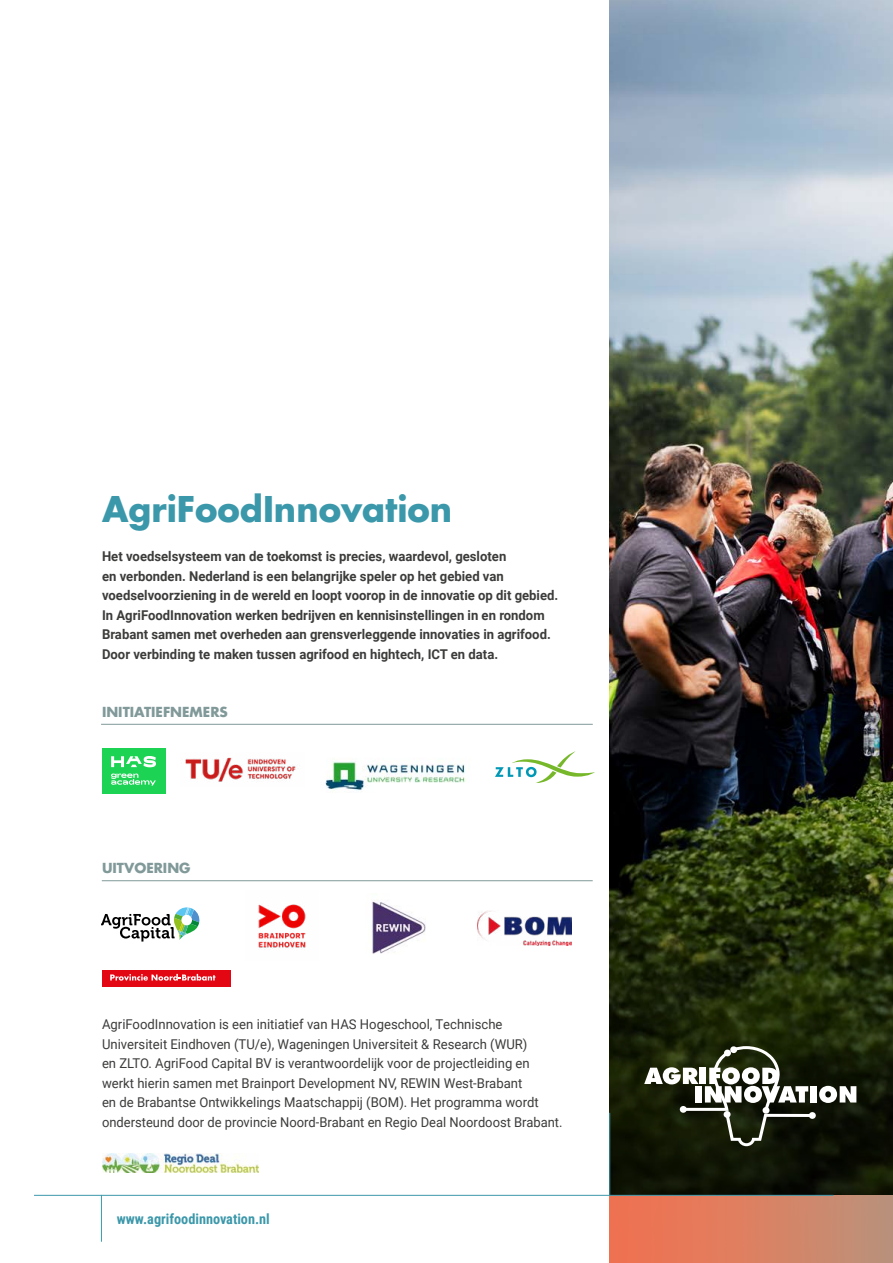
<style>
.page{position:relative;width:893px;height:1263px;background:#fff}
.page>*{position:absolute;margin:0;border:0;box-sizing:border-box;transform-origin:0 0}
.t1{font:700 34.5px "Futura";color:#3b98aa}
.t2{font:700 14.25px "Roboto Condensed";color:#3b98aa}
.t3{font:13.5px/19.5px "Roboto";color:#3c3c3b}
.t4{font:700 13.5px/19.5px "Roboto";color:#3c3c3b}
.t5{font:700 13.5px "Futura";color:#819999}
</style>
<div class="page">
<img style="left:609px;top:0;width:284px;height:579px">
<img style="left:609px;top:579px;width:284px;height:617px">
<div style="left:609px;top:1196px;width:284px;height:67px;background:linear-gradient(to right,#f5704d,#bd9179)"></div>
<hr style="left:101px;top:1195px;width:1px;height:47px;background:#3b98aa">
<hr style="left:609px;top:1113px;width:1px;height:83px;background:#3b98aa">
<div style="left:809px;top:1112px;width:7px;height:7px;background:#fff;border-radius:50%"></div>
<div style="left:810px;top:1086px;width:6px;height:16px;background:#fff"></div>
<svg style="left:819px;top:1086px;width:37px;height:17px"></svg>
<svg style="left:644px;top:1046px;width:168px;height:100px"></svg>
<hr style="left:34px;top:1195px;width:799px;height:1px;background:#3b98aa">
<hr style="left:101px;top:724px;width:492px;height:1px;background:#819999">
<hr style="left:102px;top:880px;width:491px;height:1px;background:#819999">
<img style="left:102px;top:1154px;width:156px;height:18px">
<div style="left:102px;top:748px;width:63px;height:45px;background:#1cd354"></div>
<svg style="left:111px;top:773px;width:45px;height:12px"></svg>
<svg style="left:111px;top:756px;width:45px;height:11px"></svg>
<img style="left:185px;top:757px;width:111px;height:25px">
<img style="left:325px;top:758px;width:141px;height:35px">
<svg style="left:495px;top:751px;width:100px;height:32px"></svg>
<svg style="left:101px;top:907px;width:98px;height:34px"></svg>
<img style="left:258px;top:904px;width:48px;height:45px">
<img style="left:477px;top:910px;width:94px;height:35px">
<img style="left:371px;top:893px;width:55px;height:61px">
<div style="left:102px;top:970px;width:128px;height:16px;background:#e30613"></div>
<svg style="left:110px;top:974px;width:105px;height:7px"></svg>
<h1 class="t1" style="left:102px;top:486px;width:352px">AgriFoodInnovation</h1>
<p class="t4" style="left:102px;top:546px;width:458px">Het voedselsysteem van de toekomst is precies, waardevol, gesloten<br>en verbonden. Nederland is een belangrijke speler op het gebied van voedselvoorziening in de wereld en loopt voorop in de innovatie op dit gebied.<br>In AgriFoodInnovation werken bedrijven en kennisinstellingen in en rondom Brabant samen met overheden aan grensverleggende innovaties in agrifood.<br>Door verbinding te maken tussen agrifood en hightech, ICT en data.</p>
<p class="t5" style="left:102px;top:703px;width:127px">INITIATIEFNEMERS</p>
<p class="t5" style="left:102px;top:859px;width:90px">UITVOERING</p>
<p class="t3" style="left:102px;top:1014px;width:462px">AgriFoodInnovation is een initiatief van HAS Hogeschool, Technische Universiteit Eindhoven (TU/e), Wageningen Universiteit &amp; Research (WUR)<br>en ZLTO. AgriFood Capital BV is verantwoordelijk voor de projectleiding en werkt hierin samen met Brainport Development NV, REWIN West-Brabant<br>en de Brabantse Ontwikkelings Maatschappij (BOM). Het programma wordt ondersteund door de provincie Noord-Brabant en Regio Deal Noordoost Brabant.</p>
<p class="t2" style="left:117px;top:1209px;width:154px">www.agrifoodinnovation.nl</p>
</div>
